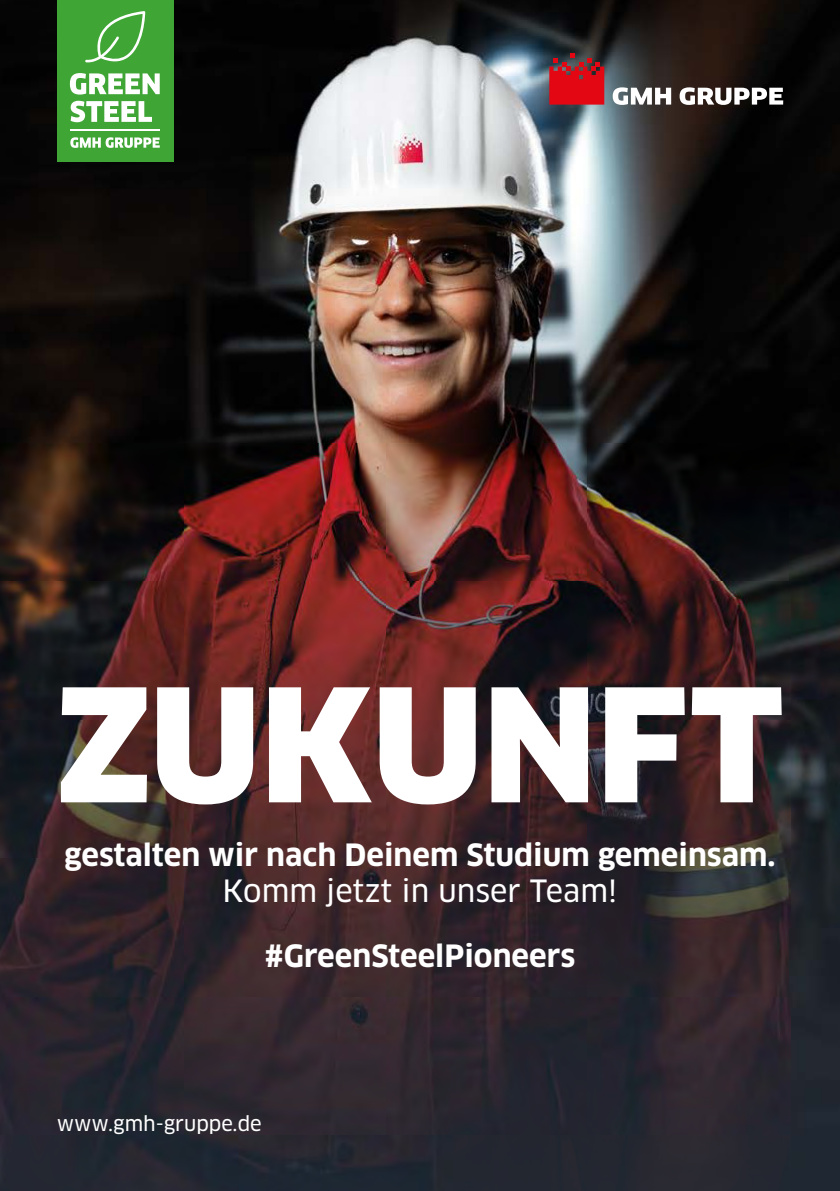
<style>
.page{position:relative;width:840px;height:1191px;background:#fff}
.page>*{position:absolute;margin:0;border:0;box-sizing:border-box;transform-origin:0 0}
.t1{font:900 153.2px "Clan OT";color:#fff}
.t2{font:700 30px/36px "Clan OT";color:#fff;text-align:center}
.t3{font:20px "Clan OT News";color:#fff}
.s1{font-family:"Clan OT News";font-weight:400}
</style>
<div class="page">
<img style="left:0;top:0;width:839px;height:1191px">
<svg style="left:679px;top:87px;width:103px;height:18px"></svg>
<svg style="left:612px;top:87px;width:58px;height:18px"></svg>
<svg style="left:549px;top:54px;width:55px;height:51px;background:#b71621"></svg>
<div style="left:57px;top:0;width:117px;height:162px;background:#3fa535"></div>
<svg style="left:70px;top:73px;width:90px;height:22px"></svg>
<svg style="left:71px;top:101px;width:81px;height:21px"></svg>
<svg style="left:70px;top:137px;width:90px;height:11px"></svg>
<svg style="left:85px;top:11px;width:60px;height:52px"></svg>
<hr style="left:71px;top:129px;width:89px;height:2px;background:#fff">
<p class="t1" style="left:57px;top:654px;width:727px">ZUKUNFT</p>
<p class="t2" style="left:64px;top:837px;width:712px">gestalten wir nach Deinem Studium gemeinsam.<br><span class="s1">Komm jetzt in unser Team!</span></p>
<p class="t2" style="left:264px;top:938px;width:312px">#GreenSteelPioneers</p>
<p class="t3" style="left:57px;top:1112px;width:206px">www.gmh-gruppe.de</p>
</div>
